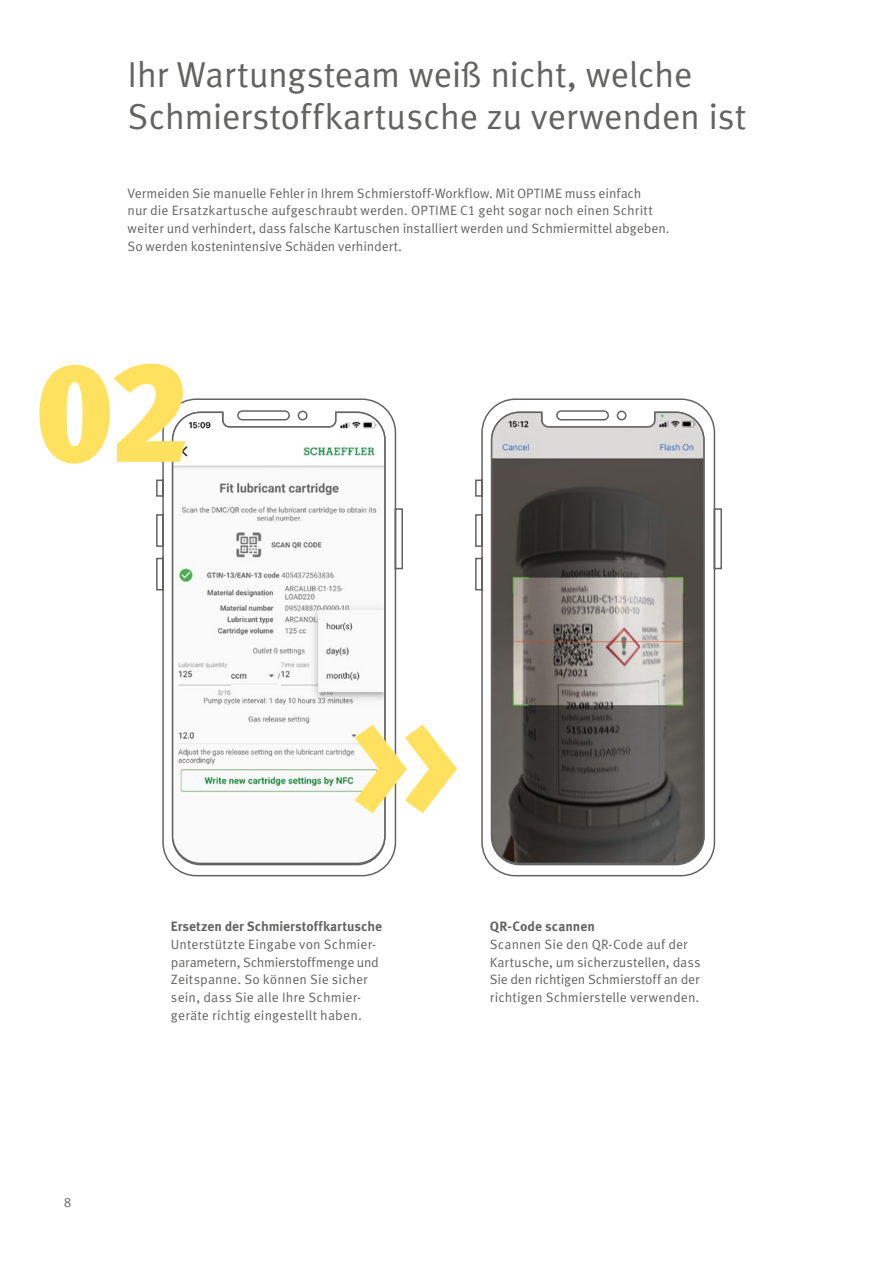
<style>
.page{position:relative;width:893px;height:1263px;background:#fff}
.page>*{position:absolute;margin:0;border:0;box-sizing:border-box;transform-origin:0 0}
.t1{font:900 142.5px "Schaeffler Meta";color:#ffe160}
.t2{font:36px/42px "Schaeffler Meta";letter-spacing:-.015em;color:#636362}
.t3{font:13.5px/17.7px "Schaeffler Meta";color:#636362}
.t4{font:700 13.5px "Schaeffler Meta";letter-spacing:.005em;color:#636362}
</style>
<div class="page">
<svg style="left:156px;top:398px;width:247px;height:479px"></svg>
<svg style="left:171px;top:411px;width:215px;height:454px"></svg>
<svg style="left:475px;top:398px;width:247px;height:479px"></svg>
<svg style="left:490px;top:411px;width:215px;height:454px;background:#6e6b67"></svg>
<h2 class="t2" style="left:128px;top:54px;width:620px">Ihr Wartungsteam weiß nicht, welche<br>Schmierstoffkartusche zu verwenden ist</h2>
<p class="t3" style="left:128px;top:184px;width:544px">Vermeiden Sie manuelle Fehler in Ihrem Schmierstoff-Workflow. Mit OPTIME muss einfach<br>nur die Ersatzkartusche aufgeschraubt werden. OPTIME C1 geht sogar noch einen Schritt weiter und verhindert, dass falsche Kartuschen installiert werden und Schmiermittel abgeben.<br>So werden kostenintensive Schäden verhindert.</p>
<h1 class="t1" style="left:34px;top:324px;width:157px">02</h1>
<p class="t3" style="left:64px;top:1194px;width:9px">8</p>
<h1 class="t1" style="left:348px;top:673px;width:117px">&gt;&gt;</h1>
<p class="t4" style="left:171px;top:918px;width:213px">Ersetzen der Schmierstoffkartusche</p>
<p class="t3" style="left:171px;top:936px;width:209px">Unterstützte Eingabe von Schmier&shy;parametern, Schmierstoffmenge und Zeitspanne. So können Sie sicher sein, dass Sie alle Ihre Schmier&shy;geräte richtig eingestellt haben.</p>
<p class="t4" style="left:490px;top:918px;width:107px">QR-Code scannen</p>
<p class="t3" style="left:490px;top:935px;width:212px">Scannen Sie den QR-Code auf der Kartusche, um sicherzustellen, dass Sie den richtigen Schmierstoff an der richtigen Schmierstelle verwenden.</p>
</div>
